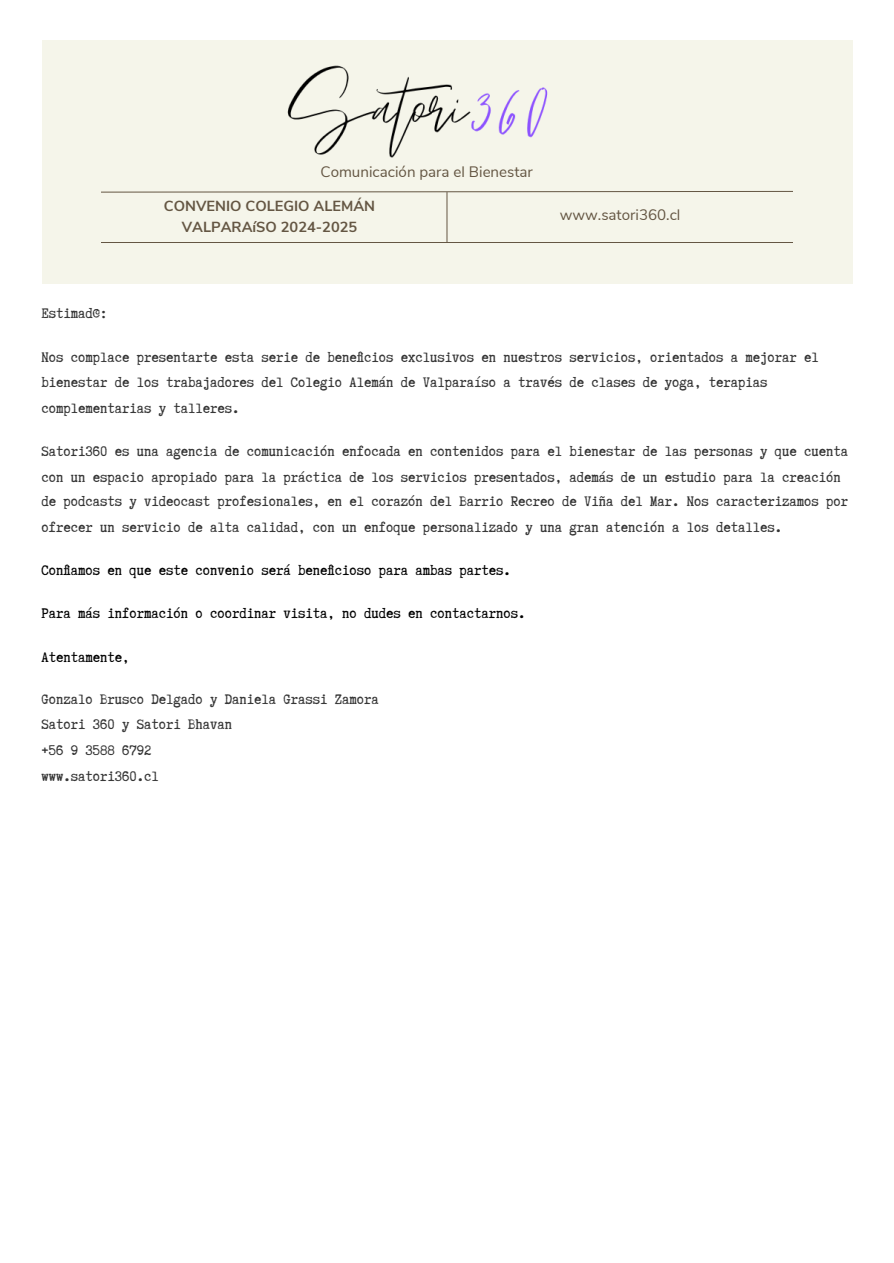
<style>
.page{position:relative;width:894px;height:1263px;background:#fff}
.page>*{position:absolute;margin:0;border:0;box-sizing:border-box;transform-origin:0 0}
.t1{font:16.5px/25.5px "Truetypewriter Polygl OTT";color:#343434}
.t2{font:16.5px "Truetypewriter Polygl OTT";color:#000}
.t3{font:15.15px "Nunito Sans";color:#645643}
.t4{font:700 14.55px/20.2px "Nunito Sans";color:#645643;text-align:center}
</style>
<div class="page">
<div style="left:42px;top:40px;width:810px;height:244px;background:#f5f5ea"></div>
<svg style="left:101px;top:191px;width:692px;height:2px"></svg>
<hr style="left:101px;top:242px;width:691px;height:1px;background:#645643">
<hr style="left:446px;top:192px;width:1px;height:50px;background:#645643">
<img style="left:287px;top:65px;width:261px;height:93px">
<p class="t3" style="left:320px;top:162px;width:214px">Comunicación para el Bienestar</p>
<p class="t4" style="left:164px;top:196px;width:212px">CONVENIO COLEGIO ALEMÁN<br>VALPARAíSO 2024-2025</p>
<p class="t3" style="left:559px;top:205px;width:122px">www.satori360.cl</p>
<p class="t1" style="left:42px;top:301px;width:67px">Estimad@:</p>
<p class="t1" style="left:42px;top:345px;width:778px">Nos complace presentarte esta serie de beneficios exclusivos en nuestros servicios, orientados a mejorar el bienestar de los trabajadores del Colegio Alemán de Valparaíso a través de clases de yoga, terapias complementarias y talleres.</p>
<p class="t1" style="left:42px;top:438px;width:807px">Satori360 es una agencia de comunicación enfocada en contenidos para el bienestar de las personas y que cuenta con un espacio apropiado para la práctica de los servicios presentados, además de un estudio para la creación de podcasts y videocast profesionales, en el corazón del Barrio Recreo de Viña del Mar. Nos caracterizamos por ofrecer un servicio de alta calidad, con un enfoque personalizado y una gran atención a los detalles.</p>
<p class="t2" style="left:42px;top:562px;width:470px">Confiamos en que este convenio será beneficioso para ambas partes.</p>
<p class="t2" style="left:42px;top:604px;width:485px">Para más información o coordinar visita, no dudes en contactarnos.</p>
<p class="t2" style="left:42px;top:648px;width:89px">Atentamente,</p>
<p class="t1" style="left:42px;top:687px;width:339px">Gonzalo Brusco Delgado y Daniela Grassi Zamora<br>Satori 360 y Satori Bhavan<br>+56 9 3588 6792<br>www.satori360.cl</p>
</div>
